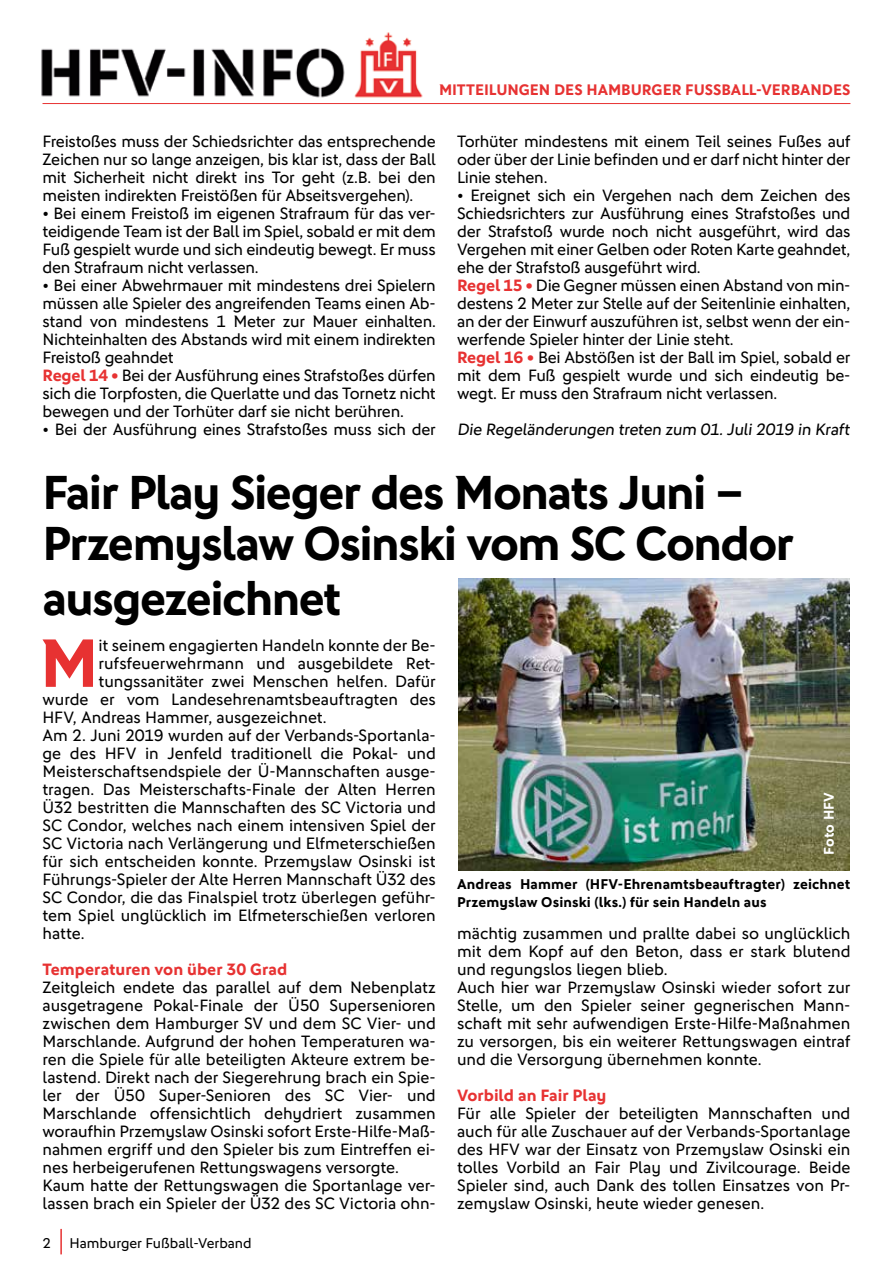
<style>
.page{position:relative;width:893px;height:1263px;background:#fff}
.page>*{position:absolute;margin:0;border:0;box-sizing:border-box;transform-origin:0 0}
.t1{font:700 68.7px "DFB Sans";color:#e73232}
.t2{font:700 48px/51px "DFB Sans";letter-spacing:-.035em;color:#000}
.t3{font:16.5px/18px "DFB Sans";letter-spacing:-.01em;color:#000;text-align:justify}
.t4{font:700 16.5px "DFB Sans";color:#e73232}
.t5{font:700 15.3px "DFB Sans";color:#e73232}
.t6{font:700 14.25px/18px "DFB Sans";letter-spacing:.01em;color:#000}
.t7{font:14.25px "DFB Sans";color:#000}
.t8{font:700 14.25px "DFB Sans";color:#fff}
.s1{font-weight:700;color:#e73232}
</style>
<div class="page">
<hr style="left:60px;top:1229px;width:2px;height:25px;background:#e73232">
<img style="left:41px;top:32px;width:382px;height:66px">
<hr style="left:43px;top:103px;width:807px;height:1px;background:#e73232">
<img style="left:458px;top:579px;width:391px;height:292px">
<p class="t5" style="left:439px;top:80px;width:413px">MITTEILUNGEN DES HAMBURGER FUSSBALL-VERBANDES</p>
<p class="t3" style="left:43px;top:132px;width:395px">Freistoßes muss der Schiedsrichter das entsprechende Zeichen nur so lange anzeigen, bis klar ist, dass der Ball mit Sicherheit nicht direkt ins Tor geht (z.B. bei den meisten indirekten Freistößen für Abseitsvergehen).</p>
<p class="t3" style="left:43px;top:204px;width:395px">• Bei einem Freistoß im eigenen Strafraum für das ver&shy;teidigende Team ist der Ball im Spiel, sobald er mit dem Fuß gespielt wurde und sich eindeutig bewegt. Er muss den Strafraum nicht verlassen.</p>
<p class="t3" style="left:43px;top:276px;width:395px;text-align:left">• Bei einer Abwehrmauer mit mindestens drei Spielern müssen alle Spieler des angreifenden Teams einen Ab&shy;stand von mindestens 1 Meter zur Mauer einhalten.<br>Nichteinhalten des Abstands wird mit einem indirekten Freistoß geahndet<br><span class="s1">Regel 14 •</span> Bei der Ausführung eines Strafstoßes dürfen sich die Torpfosten, die Querlatte und das Tornetz nicht bewegen und der Torhüter darf sie nicht berühren.</p>
<p class="t3" style="left:43px;top:420px;width:395px">• Bei der Ausführung eines Strafstoßes muss sich der</p>
<p class="t3" style="left:457px;top:132px;width:395px">Torhüter mindestens mit einem Teil seines Fußes auf oder über der Linie befinden und er darf nicht hinter der Linie stehen.</p>
<p class="t3" style="left:457px;top:186px;width:395px;text-align:left">• Ereignet sich ein Vergehen nach dem Zeichen des Schiedsrichters zur Ausführung eines Strafstoßes und der Strafstoß wurde noch nicht ausgeführt, wird das Vergehen mit einer Gelben oder Roten Karte geahndet, ehe der Strafstoß ausgeführt wird.<br><span class="s1">Regel 15 •</span> Die Gegner müssen einen Abstand von min&shy;destens 2 Meter zur Stelle auf der Seitenlinie einhalten, an der der Einwurf auszuführen ist, selbst wenn der ein&shy;werfende Spieler hinter der Linie steht.<br><span class="s1">Regel 16 •</span> Bei Abstößen ist der Ball im Spiel, sobald er mit dem Fuß gespielt wurde und sich eindeutig be&shy;wegt. Er muss den Strafraum nicht verlassen.</p>
<p class="t3" style="left:457px;top:420px;width:396px">Die Regeländerungen treten zum 01. Juli 2019 in Kraft</p>
<h2 class="t2" style="left:43px;top:466px;width:753px">Fair Play Sieger des Monats Juni –<br>Przemyslaw Osinski vom SC Condor</h2>
<h2 class="t2" style="left:43px;top:572px;width:301px">ausgezeichnet</h2>
<h1 class="t1" style="left:40px;top:622px;width:60px">M</h1>
<p class="t3" style="left:99px;top:636px;width:339px">it seinem engagierten Handeln konnte der Be-</p>
<p class="t3" style="left:99px;top:654px;width:339px">rufsfeuerwehrmann und ausgebildete Ret-</p>
<p class="t3" style="left:99px;top:672px;width:339px">tungssanitäter zwei Menschen helfen. Dafür</p>
<p class="t3" style="left:43px;top:690px;width:395px">wurde er vom Landesehrenamtsbeauftragten des</p>
<p class="t3" style="left:43px;top:708px;width:286px">HFV, Andreas Hammer, ausgezeichnet.</p>
<p class="t3" style="left:43px;top:726px;width:395px">Am 2. Juni 2019 wurden auf der Verbands-Sportanla-</p>
<p class="t3" style="left:43px;top:744px;width:395px">ge des HFV in Jenfeld traditionell die Pokal- und</p>
<p class="t3" style="left:43px;top:762px;width:395px">Meisterschaftsendspiele der Ü-Mannschaften ausge-</p>
<p class="t3" style="left:43px;top:780px;width:395px">tragen. Das Meisterschafts-Finale der Alten Herren</p>
<p class="t3" style="left:43px;top:798px;width:395px">Ü32 bestritten die Mannschaften des SC Victoria und</p>
<p class="t3" style="left:43px;top:816px;width:395px">SC Condor, welches nach einem intensiven Spiel der</p>
<p class="t3" style="left:43px;top:834px;width:395px">SC Victoria nach Verlängerung und Elfmeterschießen</p>
<p class="t3" style="left:43px;top:852px;width:395px">für sich entscheiden konnte. Przemyslaw Osinski ist</p>
<p class="t3" style="left:43px;top:870px;width:395px">Führungs-Spieler der Alte Herren Mannschaft Ü32 des</p>
<p class="t3" style="left:43px;top:888px;width:395px">SC Condor, die das Finalspiel trotz überlegen geführ-</p>
<p class="t3" style="left:43px;top:906px;width:395px">tem Spiel unglücklich im Elfmeterschießen verloren</p>
<p class="t3" style="left:43px;top:924px;width:44px">hatte.</p>
<p class="t4" style="left:43px;top:959px;width:246px">Temperaturen von über 30 Grad</p>
<p class="t3" style="left:43px;top:978px;width:395px;text-align:left">Zeitgleich endete das parallel auf dem Nebenplatz ausgetragene Pokal-Finale der Ü50 Supersenioren zwischen dem Hamburger SV und dem SC Vier- und Marschlande. Aufgrund der hohen Temperaturen wa&shy;ren die Spiele für alle beteiligten Akteure extrem be&shy;lastend. Direkt nach der Siegerehrung brach ein Spie&shy;ler der Ü50 Super-Senioren des SC Vier- und Marschlande offensichtlich dehydriert zusammen woraufhin Przemyslaw Osinski sofort Erste-Hilfe-Maß&shy;nahmen ergriff und den Spieler bis zum Eintreffen ei&shy;nes herbeigerufenen Rettungswagens versorgte.<br>Kaum hatte der Rettungswagen die Sportanlage ver&shy;lassen brach ein Spieler der Ü32 des SC Victoria ohn-</p>
<p class="t8" style="left:820px;top:855px;width:64px;rotate:-90deg">Foto HFV</p>
<p class="t6" style="left:457px;top:875px;width:395px">Andreas Hammer (HFV-Ehrenamtsbeauftragter) zeichnet<br>Przemyslaw Osinski (lks.) für sein Handeln aus</p>
<p class="t3" style="left:457px;top:924px;width:395px;text-align:left">mächtig zusammen und prallte dabei so unglücklich mit dem Kopf auf den Beton, dass er stark blutend und regungslos liegen blieb.<br>Auch hier war Przemyslaw Osinski wieder sofort zur Stelle, um den Spieler seiner gegnerischen Mann&shy;schaft mit sehr aufwendigen Erste-Hilfe-Maßnahmen zu versorgen, bis ein weiterer Rettungswagen eintraf und die Versorgung übernehmen konnte.</p>
<p class="t4" style="left:457px;top:1085px;width:151px">Vorbild an Fair Play</p>
<p class="t3" style="left:457px;top:1104px;width:395px">Für alle Spieler der beteiligten Mannschaften und auch für alle Zuschauer auf der Verbands-Sportanlage des HFV war der Einsatz von Przemyslaw Osinski ein tolles Vorbild an Fair Play und Zivilcourage. Beide Spieler sind, auch Dank des tollen Einsatzes von Pr&shy;zemyslaw Osinski, heute wieder genesen.</p>
<p class="t7" style="left:43px;top:1235px;width:10px">2</p>
<p class="t7" style="left:69px;top:1235px;width:184px">Hamburger Fußball-Verband</p>
</div>
